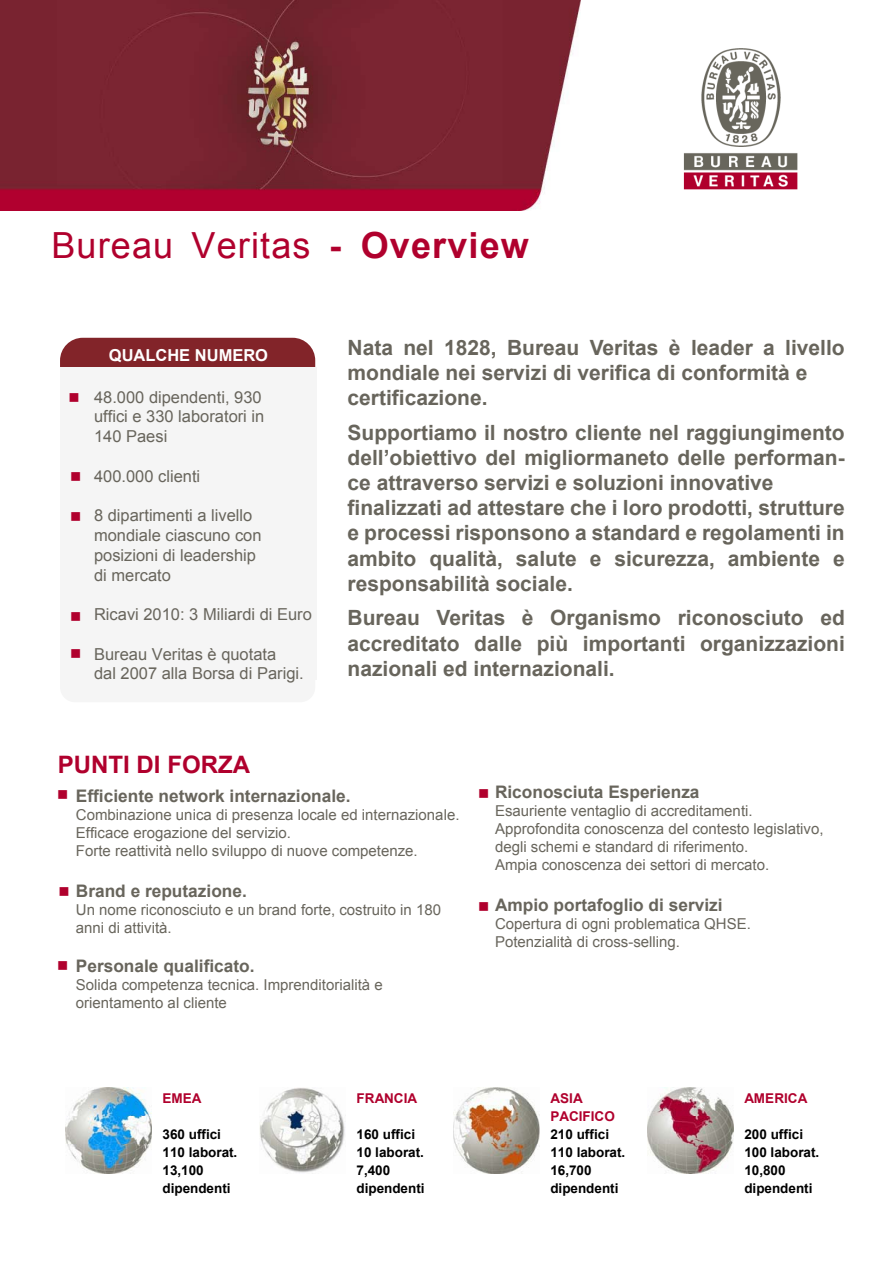
<style>
.page{position:relative;width:893px;height:1263px;background:#fff}
.page>*{position:absolute;margin:0;border:0;box-sizing:border-box;transform-origin:0 0}
.t1{font:36px "Arial";letter-spacing:.03em;color:#b0002d}
.t2{font:700 24px "Arial";color:#b0002d}
.t3{font:700 21px/25.2px "Arial";color:#68655c}
.t4{font:700 17.25px "Arial";color:#68655c}
.t5{font:16.5px/19.8px "Arial";color:#68655c}
.t6{font:700 16.5px "Arial";color:#fff}
.t7{font:15px/18px "Arial";color:#68655c}
.t8{font:15px "Wingdings";color:#b0002d}
.t9{font:700 13.5px/18px "Arial";color:#000}
.t10{font:700 13.5px/18px "Arial";color:#b0002d}
.s1{font-weight:700}
.s2{color:#b0002d}
</style>
<div class="page">
<img style="left:0;top:0;width:580px;height:210px">
<img style="left:683px;top:48px;width:115px;height:142px">
<div style="left:60px;top:338px;width:255px;height:104px;background:#822429;border-radius:23px"></div>
<img style="left:66px;top:1088px;width:85px;height:86px">
<img style="left:259px;top:1088px;width:86px;height:85px">
<img style="left:453px;top:1088px;width:86px;height:85px">
<img style="left:647px;top:1088px;width:87px;height:85px">
<div style="left:60px;top:633px;width:255px;height:69px;background:#f5f5f5;border-radius:15px"></div>
<div style="left:60px;top:368px;width:257px;height:312px;background:#f5f5f5"></div>
<h1 class="t1" style="left:51px;top:222px;width:479px">Bureau Veritas <span class="s1">- Overview</span></h1>
<p class="t6" style="left:109px;top:344px;width:161px">QUALCHE NUMERO</p>
<p class="t5" style="left:94px;top:387px;width:172px;text-indent:-25px"><span class="s2">■</span> 48.000 dipendenti, 930 uffici e 330 laboratori in<br>140 Paesi</p>
<p class="t5" style="left:94px;top:466px;width:108px">400.000 clienti</p>
<p class="t5" style="left:94px;top:506px;width:169px">8 dipartimenti a livello mondiale ciascuno con posizioni di leadership di mercato</p>
<p class="t5" style="left:94px;top:605px;width:219px">Ricavi 2010: 3 Miliardi di Euro</p>
<p class="t5" style="left:94px;top:644px;width:211px">Bureau Veritas è quotata<br>dal 2007 alla Borsa di Parigi.</p>
<p class="t8" style="left:70px;top:469px;width:13px">■</p>
<p class="t8" style="left:70px;top:509px;width:13px">■</p>
<p class="t8" style="left:70px;top:608px;width:13px">■</p>
<p class="t8" style="left:70px;top:646px;width:13px">■</p>
<p class="t3" style="left:347px;top:336px;width:499px">Nata nel 1828, Bureau Veritas è leader a livello mondiale nei servizi di verifica di conformità e certificazione.</p>
<p class="t3" style="left:347px;top:420px;width:499px">Supportiamo il nostro cliente nel raggiungimento dell’obiettivo del migliormaneto delle performan&shy;ce attraverso servizi e soluzioni innovative finalizzati ad attestare che i loro prodotti, strutture e processi risponsono a standard e regolamenti in ambito qualità, salute e sicurezza, ambiente e responsabilità sociale.</p>
<p class="t3" style="left:347px;top:606px;width:499px;text-align:justify">Bureau Veritas è Organismo riconosciuto ed accreditato dalle più importanti organizzazioni nazionali ed internazionali.</p>
<p class="t2" style="left:58px;top:749px;width:194px">PUNTI DI FORZA</p>
<p class="t8" style="left:57px;top:786px;width:13px">■</p>
<p class="t4" style="left:76px;top:784px;width:276px">Efficiente network internazionale.</p>
<p class="t7" style="left:76px;top:806px;width:385px">Combinazione unica di presenza locale ed internazionale.<br>Efficace erogazione del servizio.<br>Forte reattività nello sviluppo di nuove competenze.</p>
<p class="t4" style="left:76px;top:880px;width:172px">Brand e reputazione.</p>
<p class="t7" style="left:76px;top:901px;width:367px">Un nome riconosciuto e un brand forte, costruito in 180 anni di attività.</p>
<p class="t4" style="left:76px;top:955px;width:180px">Personale qualificato.</p>
<p class="t7" style="left:76px;top:976px;width:308px">Solida competenza tecnica. Imprenditorialità e orientamento al cliente</p>
<p class="t8" style="left:59px;top:884px;width:13px">■</p>
<p class="t8" style="left:57px;top:957px;width:13px">■</p>
<p class="t4" style="left:495px;top:781px;width:206px">Riconosciuta Esperienza</p>
<p class="t7" style="left:495px;top:802px;width:330px">Esauriente ventaglio di accreditamenti.<br>Approfondita conoscenza del contesto legislativo, degli schemi e standard di riferimento.<br>Ampia conoscenza dei settori di mercato.</p>
<p class="t4" style="left:495px;top:894px;width:229px">Ampio portafoglio di servizi</p>
<p class="t7" style="left:495px;top:915px;width:257px">Copertura di ogni problematica QHSE.<br>Potenzialità di cross-selling.</p>
<p class="t8" style="left:478px;top:786px;width:13px">■</p>
<p class="t8" style="left:478px;top:898px;width:13px">■</p>
<p class="t10" style="left:163px;top:1089px;width:41px">EMEA</p>
<p class="t9" style="left:163px;top:1125px;width:76px">360 uffici<br>110 laborat.<br>13,100 dipendenti</p>
<p class="t10" style="left:356px;top:1089px;width:62px">FRANCIA</p>
<p class="t9" style="left:356px;top:1125px;width:70px">160 uffici<br>10 laborat.<br>7,400 dipendenti</p>
<p class="t10" style="left:550px;top:1089px;width:66px">ASIA<br>PACIFICO</p>
<p class="t9" style="left:550px;top:1125px;width:76px">210 uffici<br>110 laborat.<br>16,700 dipendenti</p>
<p class="t10" style="left:744px;top:1089px;width:65px">AMERICA</p>
<p class="t9" style="left:744px;top:1125px;width:76px">200 uffici<br>100 laborat.<br>10,800 dipendenti</p>
</div>
